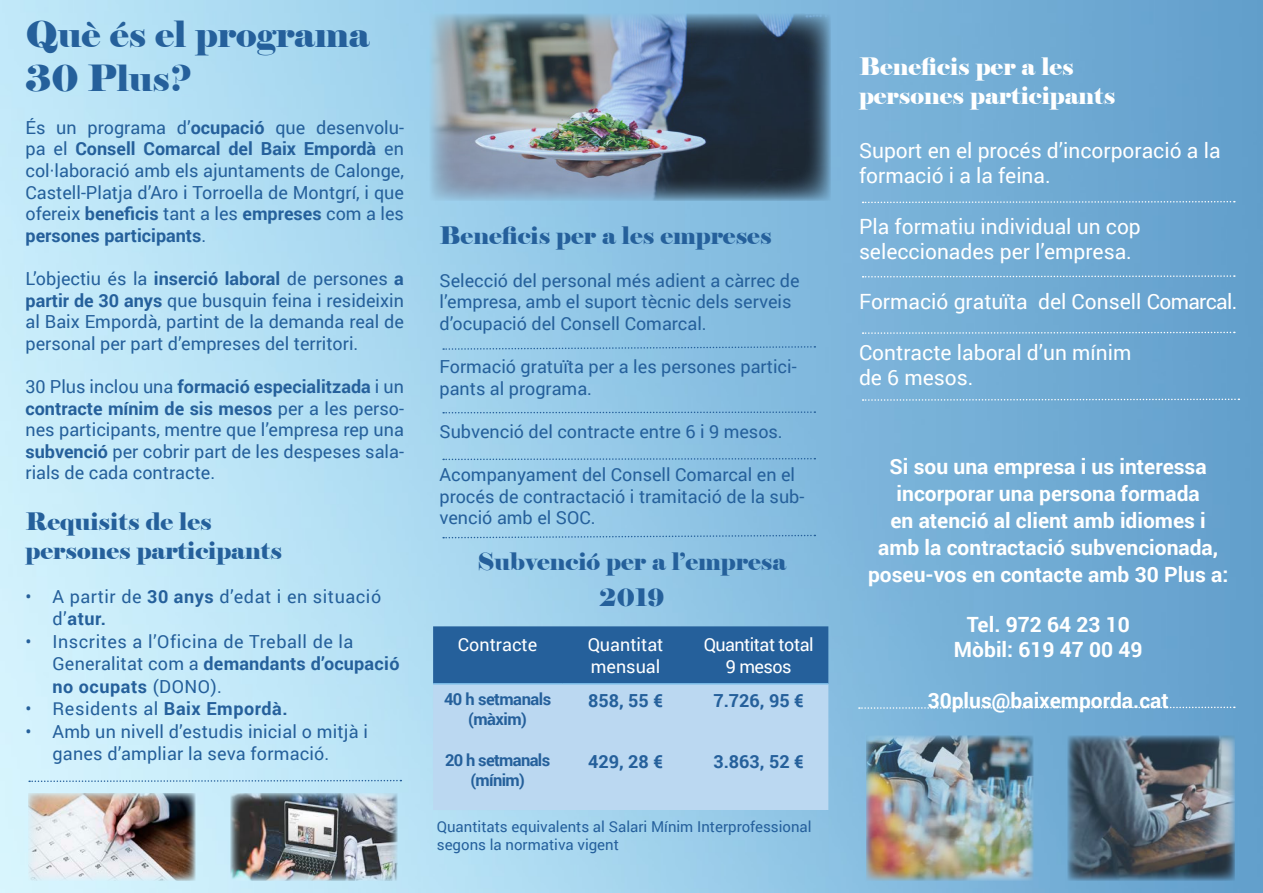
<style>
.page{position:relative;width:1263px;height:893px;background:#fff}
.page>*{position:absolute;margin:0;border:0;box-sizing:border-box;transform-origin:0 0}
.t1{font:36px/43.2px "Elephant";color:#25609b}
.t2{font:24px/36px "Elephant";color:#25609b;text-align:center}
.t3{font:24px "Elephant";color:#fff}
.t4{font:700 21px "Roboto";color:#fff}
.t5{font:21px/25.2px "Roboto";color:#fff}
.t6{font:18px/21.6px "Roboto";color:#25609b}
.t7{font:18px/22.5px "Roboto";letter-spacing:.03em;color:#25609b}
.t8{font:700 18px "Roboto";color:#25609b}
.t9{font:18px "Roboto";color:#fff}
.t10{font:18px "Roboto";letter-spacing:-.03em;color:#fff}
.t11{font:700 16.5px "Roboto";letter-spacing:-.035em;color:#25609b}
.t12{font:15px "Roboto";color:#25609c}
.s1{font-weight:700}
</style>
<div class="page">
<img style="left:0;top:0;width:1263px;height:892px">
<div style="left:433px;top:626px;width:395px;height:57px;background:#25609b"></div>
<div style="left:433px;top:684px;width:395px;height:126px;background:#bbd8f1"></div>
<hr style="left:433px;top:683px;width:129px;height:1px;background:#79bae6">
<hr style="left:562px;top:683px;width:127px;height:1px;background:#79bae6">
<hr style="left:689px;top:683px;width:139px;height:1px;background:#79bae6">
<svg style="left:443px;top:345px;width:372px;height:6px;background:#86bcde"></svg>
<svg style="left:863px;top:200px;width:372px;height:4px"></svg>
<svg style="left:863px;top:275px;width:372px;height:3px"></svg>
<svg style="left:863px;top:331px;width:372px;height:4px"></svg>
<img style="left:429px;top:14px;width:402px;height:187px">
<svg style="left:29px;top:779px;width:372px;height:4px"></svg>
<img style="left:1068px;top:736px;width:166px;height:144px">
<svg style="left:859px;top:706px;width:376px;height:3px"></svg>
<img style="left:866px;top:736px;width:167px;height:144px">
<img style="left:231px;top:793px;width:166px;height:87px">
<svg style="left:443px;top:411px;width:372px;height:3px"></svg>
<svg style="left:443px;top:534px;width:372px;height:5px;background:#8abedf"></svg>
<svg style="left:443px;top:457px;width:372px;height:4px"></svg>
<svg style="left:863px;top:398px;width:376px;height:3px"></svg>
<img style="left:28px;top:793px;width:167px;height:87px">
<p class="t1" style="left:26px;top:14px;width:345px">Què és el programa<br>30 Plus?</p>
<p class="t6" style="left:26px;top:116px;width:380px;text-align:justify">És un programa d’<span class="s1">ocupació</span> que desenvolu&shy;pa el <span class="s1">Consell Comarcal del Baix Empordà</span> en col·laboració amb els ajuntaments de Calonge, Castell-Platja d’Aro i Torroella de Montgrí, i que ofereix <span class="s1">beneficis</span> tant a les <span class="s1">empreses</span> com a les <span class="s1">persones participants</span>.</p>
<p class="t6" style="left:26px;top:267px;width:380px;text-align:justify">L’objectiu és la <span class="s1">inserció laboral</span> de persones <span class="s1">a partir de 30 anys</span> que busquin feina i resideixin al Baix Empordà, partint de la demanda real de personal per part d’empreses del territori.</p>
<p class="t6" style="left:26px;top:375px;width:380px;text-align:justify">30 Plus inclou una <span class="s1">formació especialitzada</span> i un <span class="s1">contracte mínim de sis mesos</span> per a les perso&shy;nes participants, mentre que l’empresa rep una <span class="s1">subvenció</span> per cobrir part de les despeses sala&shy;rials de cada contracte.</p>
<p class="t2" style="left:26px;top:504px;width:188px">Requisits de les</p>
<p class="t2" style="left:26px;top:532px;width:258px">persones participants</p>
<p class="t7" style="left:53px;top:584px;width:330px;text-indent:-27px">• A partir de <span class="s1">30 anys</span> d’edat i en situació d’<span class="s1">atur.</span></p>
<p class="t7" style="left:53px;top:629px;width:349px;text-indent:-27px">• Inscrites a l’Oficina de Treball de la<br>Generalitat com a <span class="s1">demandants d’ocupació no ocupats</span> (DONO).</p>
<p class="t7" style="left:26px;top:697px;width:264px">• Residents al <span class="s1">Baix Empordà.</span></p>
<p class="t6" style="left:53px;top:719px;width:317px;line-height:22.5px;text-indent:-27px">• Amb un nivell d’estudis inicial o mitjà i ganes d’ampliar la seva formació.</p>
<p class="t2" style="left:439px;top:217px;width:334px">Beneficis per a les empreses</p>
<p class="t6" style="left:439px;top:269px;width:362px">Selecció del personal més adient a càrrec de l’empresa, amb el suport tècnic dels serveis d’ocupació del Consell Comarcal.</p>
<p class="t6" style="left:439px;top:355px;width:359px">Formació gratuïta per a les persones partici&shy;pants al programa.</p>
<p class="t6" style="left:439px;top:420px;width:345px">Subvenció del contracte entre 6 i 9 mesos.</p>
<p class="t6" style="left:439px;top:463px;width:366px">Acompanyament del Consell Comarcal en el procés de contractació i tramitació de la sub&shy;venció amb el SOC.</p>
<p class="t2" style="left:478px;top:544px;width:310px">Subvenció per a l’empresa<br>2019</p>
<p class="t9" style="left:458px;top:632px;width:81px">Contracte</p>
<p class="t9" style="left:588px;top:632px;width:77px">Quantitat</p>
<p class="t9" style="left:591px;top:654px;width:71px">mensual</p>
<p class="t10" style="left:704px;top:632px;width:111px">Quantitat total</p>
<p class="t9" style="left:726px;top:654px;width:67px">9 mesos</p>
<p class="t11" style="left:444px;top:688px;width:109px">40 h setmanals</p>
<p class="t11" style="left:468px;top:708px;width:60px">(màxim)</p>
<p class="t11" style="left:445px;top:749px;width:107px">20 h setmanals</p>
<p class="t11" style="left:470px;top:769px;width:56px">(mínim)</p>
<p class="t8" style="left:588px;top:688px;width:77px">858, 55 €</p>
<p class="t8" style="left:713px;top:688px;width:92px">7.726, 95 €</p>
<p class="t8" style="left:588px;top:749px;width:77px">429, 28 €</p>
<p class="t8" style="left:713px;top:749px;width:92px">3.863, 52 €</p>
<p class="t12" style="left:437px;top:817px;width:376px">Quantitats equivalents al Salari Mínim Interprofessional</p>
<p class="t12" style="left:437px;top:835px;width:184px">segons la normativa vigent</p>
<p class="t3" style="left:859px;top:52px;width:216px">Beneficis per a les</p>
<p class="t3" style="left:859px;top:81px;width:258px">persones participants</p>
<p class="t5" style="left:859px;top:137px;width:363px">Suport en el procés d’incorporació a la formació i a la feina.</p>
<p class="t5" style="left:859px;top:213px;width:283px">Pla formatiu individual un cop</p>
<p class="t5" style="left:859px;top:238px;width:274px">seleccionades per l’empresa.</p>
<p class="t5" style="left:859px;top:288px;width:380px">Formació gratuïta del Consell Comarcal.</p>
<p class="t5" style="left:859px;top:339px;width:274px">Contracte laboral d’un mínim</p>
<p class="t5" style="left:859px;top:364px;width:116px">de 6 mesos.</p>
<p class="t4" style="left:890px;top:452px;width:319px">Si sou una empresa i us interessa</p>
<p class="t4" style="left:896px;top:479px;width:305px">incorporar una persona formada</p>
<p class="t4" style="left:890px;top:506px;width:317px">en atenció al client amb idiomes i</p>
<p class="t4" style="left:878px;top:533px;width:342px">amb la contractació subvencionada,</p>
<p class="t4" style="left:868px;top:560px;width:362px">poseu-vos en contacte amb 30 Plus a:</p>
<p class="t4" style="left:967px;top:610px;width:165px">Tel. 972 64 23 10</p>
<p class="t4" style="left:954px;top:635px;width:190px">Mòbil: 619 47 00 49</p>
<p class="t4" style="left:928px;top:686px;width:243px">30plus@baixemporda.cat</p>
</div>
